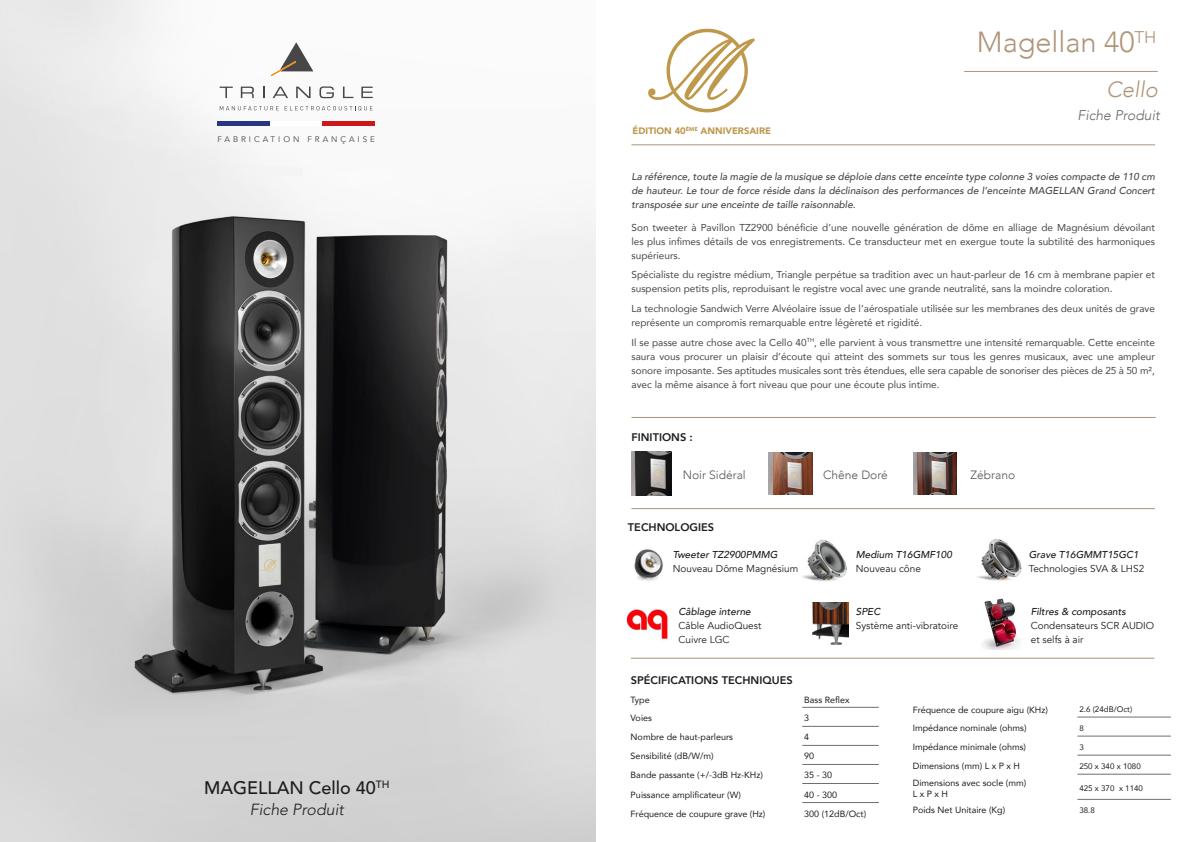
<style>
.page{position:relative;width:1191px;height:842px;background:#fff}
.page>*{position:absolute;margin:0;border:0;box-sizing:border-box;transform-origin:0 0}
.t1{font:300 29px "Avenir";color:#af967a}
.t2{font:italic 300 22px "Avenir";color:#af967a}
.t3{font:500 18px "Avenir LT Std";color:#1d1d1b}
.t4{font:italic 300 16px "Avenir LT Std";color:#1d1d1b}
.t5{font:italic 300 14px "Avenir";color:#696867}
.t6{font:300 12px "Avenir";color:#585455}
.t7{font:800 11px "Avenir";color:#1d1d1b}
.t8{font:10px/14px "Avenir";color:#484647;text-align:justify}
.t9{font:italic 500 10px/14px "Avenir";color:#484647;text-align:justify}
.t10{font:10px/14px "Avenir";color:#1d1d1b}
.t11{font:italic 500 10px "Avenir";color:#1d1d1b}
.t12{font:900 9.3px "Avenir";color:#be984e}
.t13{font:9px/10.8px "Avenir";color:#1d1d1b}
.t14{font:8.1px "Avenir";letter-spacing:.36em;color:#484647}
.t15{font:8px "Avenir";color:#1d1d1b}
.t16{font:7px "Avenir";letter-spacing:.075em;color:#484647}
.t17{font:900 6.9px "Avenir";color:#be984e}
.t18{font:italic 5.6px "Avenir";letter-spacing:.075em;color:#484647}
.t19{font:5px "Avenir";letter-spacing:.36em;color:#484647}
</style>
<div class="page">
<img style="left:0;top:0;width:595px;height:842px">
<hr style="left:631px;top:145px;width:524px;height:1px;background:#a6947a">
<hr style="left:802px;top:707px;width:77px;height:1px;background:#706f6f">
<hr style="left:802px;top:726px;width:77px;height:1px;background:#706f6f">
<hr style="left:802px;top:745px;width:77px;height:1px;background:#706f6f">
<hr style="left:802px;top:764px;width:77px;height:1px;background:#706f6f">
<hr style="left:802px;top:783px;width:77px;height:1px;background:#706f6f">
<hr style="left:802px;top:802px;width:77px;height:1px;background:#706f6f">
<svg style="left:648px;top:28px;width:107px;height:85px"></svg>
<hr style="left:964px;top:71px;width:193px;height:1px;background:#af967a">
<hr style="left:631px;top:508px;width:524px;height:1px;background:#a6947a">
<hr style="left:631px;top:417px;width:524px;height:1px;background:#a6947a">
<hr style="left:1077px;top:717px;width:93px;height:1px;background:#706f6f">
<hr style="left:1077px;top:736px;width:93px;height:1px;background:#706f6f">
<hr style="left:1077px;top:755px;width:93px;height:1px;background:#706f6f">
<hr style="left:1077px;top:774px;width:93px;height:1px;background:#706f6f">
<hr style="left:1077px;top:799px;width:93px;height:1px;background:#706f6f">
<hr style="left:631px;top:658px;width:523px;height:1px;background:#a6947a">
<svg style="left:220px;top:87px;width:13px;height:11px"></svg>
<svg style="left:241px;top:87px;width:13px;height:11px"></svg>
<svg style="left:273px;top:87px;width:15px;height:11px"></svg>
<svg style="left:296px;top:87px;width:14px;height:11px"></svg>
<svg style="left:319px;top:86px;width:15px;height:12px"></svg>
<svg style="left:343px;top:87px;width:10px;height:11px"></svg>
<svg style="left:361px;top:87px;width:12px;height:11px"></svg>
<svg style="left:220px;top:106px;width:59px;height:4px"></svg>
<svg style="left:285px;top:106px;width:87px;height:5px"></svg>
<svg style="left:271px;top:43px;width:42px;height:33px"></svg>
<img style="left:634px;top:549px;width:29px;height:32px">
<img style="left:812px;top:603px;width:36px;height:42px">
<img style="left:626px;top:609px;width:42px;height:31px">
<img style="left:982px;top:598px;width:38px;height:52px">
<img style="left:802px;top:539px;width:45px;height:42px">
<img style="left:977px;top:539px;width:45px;height:42px">
<img style="left:631px;top:452px;width:40px;height:43px">
<img style="left:768px;top:452px;width:44px;height:43px">
<img style="left:913px;top:452px;width:44px;height:43px">
<hr style="left:217px;top:122px;width:53px;height:4px;background:#283583">
<hr style="left:270px;top:122px;width:52px;height:4px;background:#fff">
<hr style="left:322px;top:122px;width:53px;height:4px;background:#cd1719">
<p class="t14" style="left:218px;top:134px;width:159px">FABRICATION FRANÇAISE</p>
<h3 class="t3" style="left:204px;top:777px;width:187px">MAGELLAN Cello 40<sup>TH</sup></h3>
<h3 class="t4" style="left:250px;top:800px;width:95px">Fiche Produit</h3>
<h1 class="t1" style="left:977px;top:25px;width:181px">Magellan 40<sup>TH</sup></h1>
<h2 class="t2" style="left:1106px;top:77px;width:53px">Cello</h2>
<p class="t12" style="left:632px;top:122px;width:140px">ÉDITION 40<sup>ÈME</sup> ANNIVERSAIRE</p>
<p class="t17" style="left:655px;top:127px;width:104px">ÉDITION 40<sup>ÈME</sup> ANNIVERSAIRE</p>
<h3 class="t5" style="left:1077px;top:106px;width:84px">Fiche Produit</h3>
<p class="t9" style="left:631px;top:170px;width:525px">La référence, toute la magie de la musique se déploie dans cette enceinte type colonne 3 voies compacte de 110 cm de hauteur. Le tour de force réside dans la déclinaison des performances de l’enceinte MAGELLAN Grand Concert transposée sur une enceinte de taille raisonnable.</p>
<p class="t8" style="left:631px;top:220px;width:525px">Son tweeter à Pavillon TZ2900 bénéficie d’une nouvelle génération de dôme en alliage de Magnésium dévoilant les plus infimes détails de vos enregistrements. Ce transducteur met en exergue toute la subtilité des harmoniques supérieurs.</p>
<p class="t8" style="left:631px;top:268px;width:525px">Spécialiste du registre médium, Triangle perpétue sa tradition avec un haut-parleur de 16 cm à membrane papier et suspension petits plis, reproduisant le registre vocal avec une grande neutralité, sans la moindre coloration.</p>
<p class="t8" style="left:631px;top:301px;width:525px">La technologie Sandwich Verre Alvéolaire issue de l’aérospatiale utilisée sur les membranes des deux unités de grave représente un compromis remarquable entre légèreté et rigidité.</p>
<p class="t8" style="left:631px;top:335px;width:525px">Il se passe autre chose avec la Cello 40<sup>TH</sup>, elle parvient à vous transmettre une intensité remarquable. Cette enceinte saura vous procurer un plaisir d’écoute qui atteint des sommets sur tous les genres musicaux, avec une ampleur sonore imposante. Ses aptitudes musicales sont très étendues, elle sera capable de sonoriser des pièces de 25 à 50 m², avec la même aisance à fort niveau que pour une écoute plus intime.</p>
<p class="t16" style="left:652px;top:176px;width:110px">CERTIFICAT D’AUTHENTICITÉ</p>
<p class="t18" style="left:669px;top:186px;width:76px">Certificate of Authenticity</p>
<p class="t19" style="left:658px;top:238px;width:98px">FABRICATION FRANÇAISE</p>
<p class="t7" style="left:631px;top:428px;width:63px">FINITIONS :</p>
<p class="t6" style="left:682px;top:468px;width:65px">Noir Sidéral</p>
<p class="t6" style="left:823px;top:468px;width:66px">Chêne Doré</p>
<p class="t6" style="left:970px;top:468px;width:46px">Zébrano</p>
<p class="t7" style="left:628px;top:519px;width:88px">TECHNOLOGIES</p>
<p class="t11" style="left:673px;top:549px;width:106px">Tweeter TZ2900PMMG</p>
<p class="t10" style="left:673px;top:562px;width:127px">Nouveau Dôme Magnésium</p>
<p class="t11" style="left:678px;top:605px;width:74px">Câblage interne</p>
<p class="t10" style="left:678px;top:618px;width:84px">Câble AudioQuest<br>Cuivre LGC</p>
<p class="t7" style="left:631px;top:671px;width:163px">SPÉCIFICATIONS TECHNIQUES</p>
<p class="t11" style="left:855px;top:549px;width:98px">Medium T16GMF100</p>
<p class="t10" style="left:855px;top:562px;width:67px">Nouveau cône</p>
<p class="t11" style="left:855px;top:605px;width:26px">SPEC</p>
<p class="t10" style="left:855px;top:618px;width:104px">Système anti-vibratoire</p>
<p class="t11" style="left:1028px;top:549px;width:112px">Grave T16GMMT15GC1</p>
<p class="t10" style="left:1028px;top:562px;width:117px">Technologies SVA &amp; LHS2</p>
<p class="t11" style="left:1030px;top:605px;width:97px">Filtres &amp; composants</p>
<p class="t10" style="left:1030px;top:618px;width:125px">Condensateurs SCR AUDIO et selfs à air</p>
<p class="t13" style="left:630px;top:694px;width:21px">Type</p>
<p class="t13" style="left:804px;top:694px;width:47px">Bass Reflex</p>
<p class="t13" style="left:630px;top:712px;width:23px">Voies</p>
<p class="t13" style="left:804px;top:712px;width:7px">3</p>
<p class="t13" style="left:630px;top:732px;width:104px">Nombre de haut-parleurs</p>
<p class="t13" style="left:804px;top:732px;width:7px">4</p>
<p class="t13" style="left:630px;top:751px;width:84px">Sensibilité (dB/W/m)</p>
<p class="t13" style="left:804px;top:751px;width:12px">90</p>
<p class="t13" style="left:630px;top:770px;width:134px">Bande passante (+/-3dB Hz-KHz)</p>
<p class="t13" style="left:804px;top:770px;width:30px">35 - 30</p>
<p class="t13" style="left:630px;top:789px;width:112px">Puissance amplificateur (W)</p>
<p class="t13" style="left:804px;top:789px;width:35px">40 - 300</p>
<p class="t13" style="left:630px;top:808px;width:136px">Fréquence de coupure grave (Hz)</p>
<p class="t13" style="left:804px;top:808px;width:64px">300 (12dB/Oct)</p>
<p class="t13" style="left:912px;top:704px;width:137px">Fréquence de coupure aigu (KHz)</p>
<p class="t15" style="left:1079px;top:703px;width:54px">2.6 (24dB/Oct)</p>
<p class="t13" style="left:912px;top:722px;width:115px">Impédance nominale (ohms)</p>
<p class="t15" style="left:1079px;top:721px;width:6px">8</p>
<p class="t13" style="left:912px;top:741px;width:115px">Impédance minimale (ohms)</p>
<p class="t15" style="left:1079px;top:740px;width:6px">3</p>
<p class="t13" style="left:912px;top:760px;width:109px">Dimensions (mm) L x P x H</p>
<p class="t15" style="left:1079px;top:759px;width:63px">250 x 340 x 1080</p>
<p class="t13" style="left:912px;top:777px;width:115px">Dimensions avec socle (mm)<br>L x P x H</p>
<p class="t15" style="left:1079px;top:781px;width:65px">425 x 370 x 1140</p>
<p class="t13" style="left:912px;top:805px;width:94px">Poids Net Unitaire (Kg)</p>
<p class="t15" style="left:1079px;top:804px;width:17px">38.8</p>
</div>
